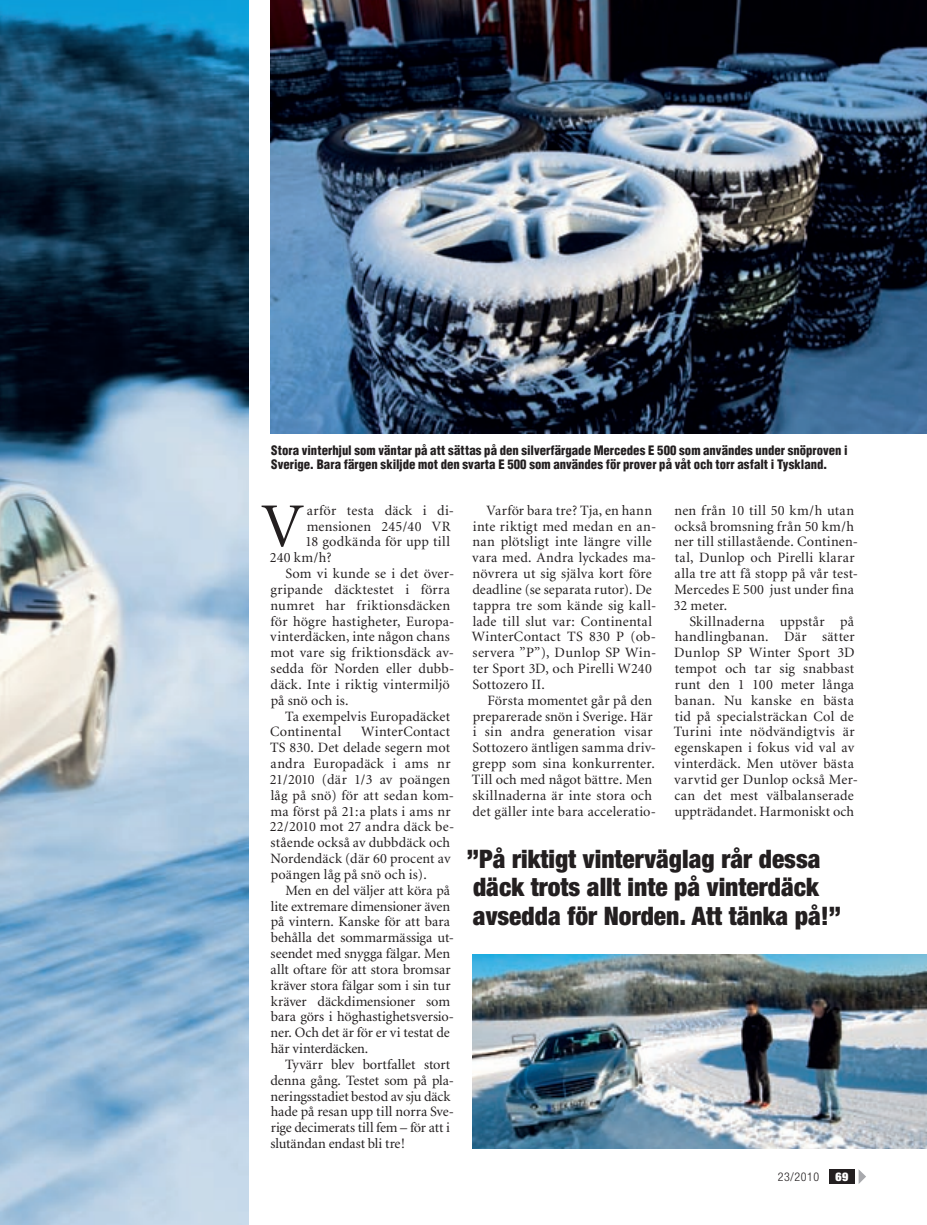
<style>
.page{position:relative;width:927px;height:1225px;background:#fff}
.page>*{position:absolute;margin:0;border:0;box-sizing:border-box;transform-origin:0 0}
.t1{font:63px "Minion";color:#231f20}
.t2{font:900 condensed 25.5px/28.5px "Helvetica Neue";color:#231f20}
.t3{font:14.25px "Minion";letter-spacing:.01em;color:#231f20}
.t4{font:14.25px "Minion";letter-spacing:-.01em;color:#231f20}
.t5{font:14.25px "Minion";letter-spacing:.03em;color:#231f20}
.t6{font:14.25px "Minion";letter-spacing:.035em;color:#231f20}
.t7{font:900 condensed 12.75px/14.2px "Helvetica";color:#231f20}
.t8{font:300 condensed 12px "Helvetica Neue";letter-spacing:.05em;color:#231f20}
.t9{font:900 expanded 12px "Helvetica Neue";color:#fff}
</style>
<div class="page">
<img style="left:0;top:0;width:249px;height:1225px">
<img style="left:270px;top:0;width:657px;height:434px">
<img style="left:472px;top:955px;width:455px;height:193px">
<div style="left:829px;top:1169px;width:26px;height:15px;background:#231f20"></div>
<svg style="left:859px;top:1170px;width:7px;height:14px"></svg>
<p class="t7" style="left:271px;top:443px;width:578px">Stora vinterhjul som väntar på att sättas på den silverfärgade Mercedes E 500 som användes under snöproven i<br>Sverige. Bara färgen skiljde mot den svarta E 500 som användes för prover på våt och torr asfalt i Tyskland.</p>
<p class="t1" style="left:262px;top:495px;width:44px">V</p>
<p class="t3" style="left:307px;top:503px;width:149px">arför testa däck i di-</p>
<p class="t3" style="left:307px;top:519px;width:146px">mensionen 245/40 VR</p>
<p class="t3" style="left:305px;top:535px;width:146px">18 godkända för upp till</p>
<p class="t3" style="left:270px;top:551px;width:63px">240 km/h?</p>
<p class="t3" style="left:285px;top:566px;width:170px">Som vi kunde se i det över-</p>
<p class="t3" style="left:270px;top:582px;width:181px">gripande däcktestet i förra</p>
<p class="t3" style="left:271px;top:598px;width:181px">numret har friktionsdäcken</p>
<p class="t3" style="left:271px;top:614px;width:185px">för högre hastigheter, Europa-</p>
<p class="t3" style="left:270px;top:630px;width:181px">vinterdäcken, inte någon chans</p>
<p class="t3" style="left:271px;top:646px;width:185px">mot vare sig friktionsdäck av-</p>
<p class="t3" style="left:271px;top:661px;width:185px">sedda för Norden eller dubb-</p>
<p class="t3" style="left:270px;top:677px;width:181px">däck. Inte i riktig vintermiljö</p>
<p class="t3" style="left:271px;top:693px;width:79px">på snö och is.</p>
<p class="t3" style="left:285px;top:709px;width:167px">Ta exempelvis Europadäcket</p>
<p class="t3" style="left:270px;top:725px;width:73px">Continental</p>
<p class="t3" style="left:361px;top:725px;width:91px">WinterContact</p>
<p class="t3" style="left:270px;top:740px;width:182px">TS 830. Det delade segern mot</p>
<p class="t3" style="left:271px;top:756px;width:181px">andra Europadäck i ams nr</p>
<p class="t3" style="left:270px;top:772px;width:182px">21/2010 (där 1/3 av poängen</p>
<p class="t3" style="left:271px;top:788px;width:185px">låg på snö) för att sedan kom-</p>
<p class="t3" style="left:271px;top:804px;width:182px">ma först på 21:a plats i ams nr</p>
<p class="t3" style="left:270px;top:820px;width:186px">22/2010 mot 27 andra däck be-</p>
<p class="t3" style="left:271px;top:835px;width:181px">stående också av dubbdäck och</p>
<p class="t3" style="left:270px;top:851px;width:182px">Nordendäck (där 60 procent av</p>
<p class="t3" style="left:271px;top:867px;width:158px">poängen låg på snö och is).</p>
<p class="t3" style="left:285px;top:883px;width:166px">Men en del väljer att köra på</p>
<p class="t4" style="left:271px;top:899px;width:181px">lite extremare dimensioner även</p>
<p class="t3" style="left:271px;top:915px;width:181px">på vintern. Kanske för att bara</p>
<p class="t3" style="left:271px;top:930px;width:185px">behålla det sommarmässiga ut-</p>
<p class="t3" style="left:271px;top:946px;width:181px">seendet med snygga fälgar. Men</p>
<p class="t3" style="left:271px;top:962px;width:182px">allt oftare för att stora bromsar</p>
<p class="t3" style="left:271px;top:978px;width:181px">kräver stora fälgar som i sin tur</p>
<p class="t3" style="left:271px;top:994px;width:181px">kräver däckdimensioner som</p>
<p class="t3" style="left:271px;top:1009px;width:185px">bara görs i höghastighetsversio-</p>
<p class="t3" style="left:271px;top:1025px;width:181px">ner. Och det är för er vi testat de</p>
<p class="t4" style="left:271px;top:1041px;width:99px">här vinterdäcken.</p>
<p class="t3" style="left:285px;top:1057px;width:167px">Tyvärr blev bortfallet stort</p>
<p class="t3" style="left:270px;top:1073px;width:185px">denna gång. Testet som på pla-</p>
<p class="t4" style="left:271px;top:1089px;width:181px">neringsstadiet bestod av sju däck</p>
<p class="t4" style="left:271px;top:1104px;width:185px">hade på resan upp till norra Sve-</p>
<p class="t4" style="left:271px;top:1120px;width:181px">rige decimerats till fem – för att i</p>
<p class="t3" style="left:271px;top:1136px;width:136px">slutändan endast bli tre!</p>
<p class="t6" style="left:674px;top:503px;width:181px">nen från 10 till 50 km/h utan</p>
<p class="t3" style="left:674px;top:519px;width:181px">också bromsning från 50 km/h</p>
<p class="t3" style="left:674px;top:535px;width:185px">ner till stillastående. Continen-</p>
<p class="t3" style="left:675px;top:551px;width:181px">tal, Dunlop och Pirelli klarar</p>
<p class="t3" style="left:675px;top:566px;width:185px">alla tre att få stopp på vår test-</p>
<p class="t3" style="left:674px;top:582px;width:181px">Mercedes E 500 just under fina</p>
<p class="t3" style="left:674px;top:598px;width:55px">32 meter.</p>
<p class="t3" style="left:689px;top:614px;width:166px">Skillnaderna uppstår på</p>
<p class="t3" style="left:675px;top:630px;width:181px">handlingbanan. Där sätter</p>
<p class="t3" style="left:674px;top:645px;width:182px">Dunlop SP Winter Sport 3D</p>
<p class="t3" style="left:675px;top:661px;width:181px">tempot och tar sig snabbast</p>
<p class="t3" style="left:675px;top:677px;width:181px">runt den 1 100 meter långa</p>
<p class="t3" style="left:675px;top:693px;width:181px">banan. Nu kanske en bästa</p>
<p class="t3" style="left:675px;top:709px;width:181px">tid på specialsträckan Col de</p>
<p class="t5" style="left:674px;top:725px;width:182px">Turini inte nödvändigtvis är</p>
<p class="t3" style="left:675px;top:740px;width:181px">egenskapen i fokus vid val av</p>
<p class="t3" style="left:674px;top:756px;width:181px">vinterdäck. Men utöver bästa</p>
<p class="t3" style="left:674px;top:772px;width:185px">varvtid ger Dunlop också Mer-</p>
<p class="t3" style="left:674px;top:788px;width:181px">can det mest välbalanserade</p>
<p class="t3" style="left:674px;top:804px;width:181px">uppträdandet. Harmoniskt och</p>
<p class="t2" style="left:467px;top:844px;width:376px">”På riktigt vinterväglag rår dessa däck trots allt inte på vinterdäck avsedda för Norden. Att tänka på!”</p>
<p class="t3" style="left:487px;top:503px;width:167px">Varför bara tre? Tja, en hann</p>
<p class="t3" style="left:473px;top:519px;width:185px">inte riktigt med medan en an-</p>
<p class="t3" style="left:473px;top:535px;width:181px">nan plötsligt inte längre ville</p>
<p class="t3" style="left:472px;top:551px;width:185px">vara med. Andra lyckades ma-</p>
<p class="t3" style="left:473px;top:566px;width:181px">növrera ut sig själva kort före</p>
<p class="t3" style="left:472px;top:582px;width:181px">deadline (se separata rutor). De</p>
<p class="t3" style="left:473px;top:598px;width:185px">tappra tre som kände sig kall-</p>
<p class="t3" style="left:473px;top:614px;width:181px">lade till slut var: Continental</p>
<p class="t3" style="left:472px;top:630px;width:186px">WinterContact TS 830 P (ob-</p>
<p class="t3" style="left:473px;top:645px;width:185px">servera ”P”), Dunlop SP Win-</p>
<p class="t3" style="left:473px;top:661px;width:181px">ter Sport 3D, och Pirelli W240</p>
<p class="t3" style="left:472px;top:677px;width:74px">Sottozero II.</p>
<p class="t3" style="left:487px;top:693px;width:166px">Första momentet går på den</p>
<p class="t3" style="left:473px;top:709px;width:182px">preparerade snön i Sverige. Här</p>
<p class="t3" style="left:473px;top:725px;width:181px">i sin andra generation visar</p>
<p class="t3" style="left:472px;top:740px;width:185px">Sottozero äntligen samma driv-</p>
<p class="t3" style="left:472px;top:756px;width:184px">grepp som sina konkurrenter.</p>
<p class="t3" style="left:472px;top:772px;width:182px">Till och med något bättre. Men</p>
<p class="t3" style="left:473px;top:788px;width:181px">skillnaderna är inte stora och</p>
<p class="t3" style="left:472px;top:804px;width:185px">det gäller inte bara acceleratio-</p>
<p class="t8" style="left:778px;top:1170px;width:43px">23/2010</p>
<p class="t9" style="left:835px;top:1169px;width:15px">69</p>
</div>
